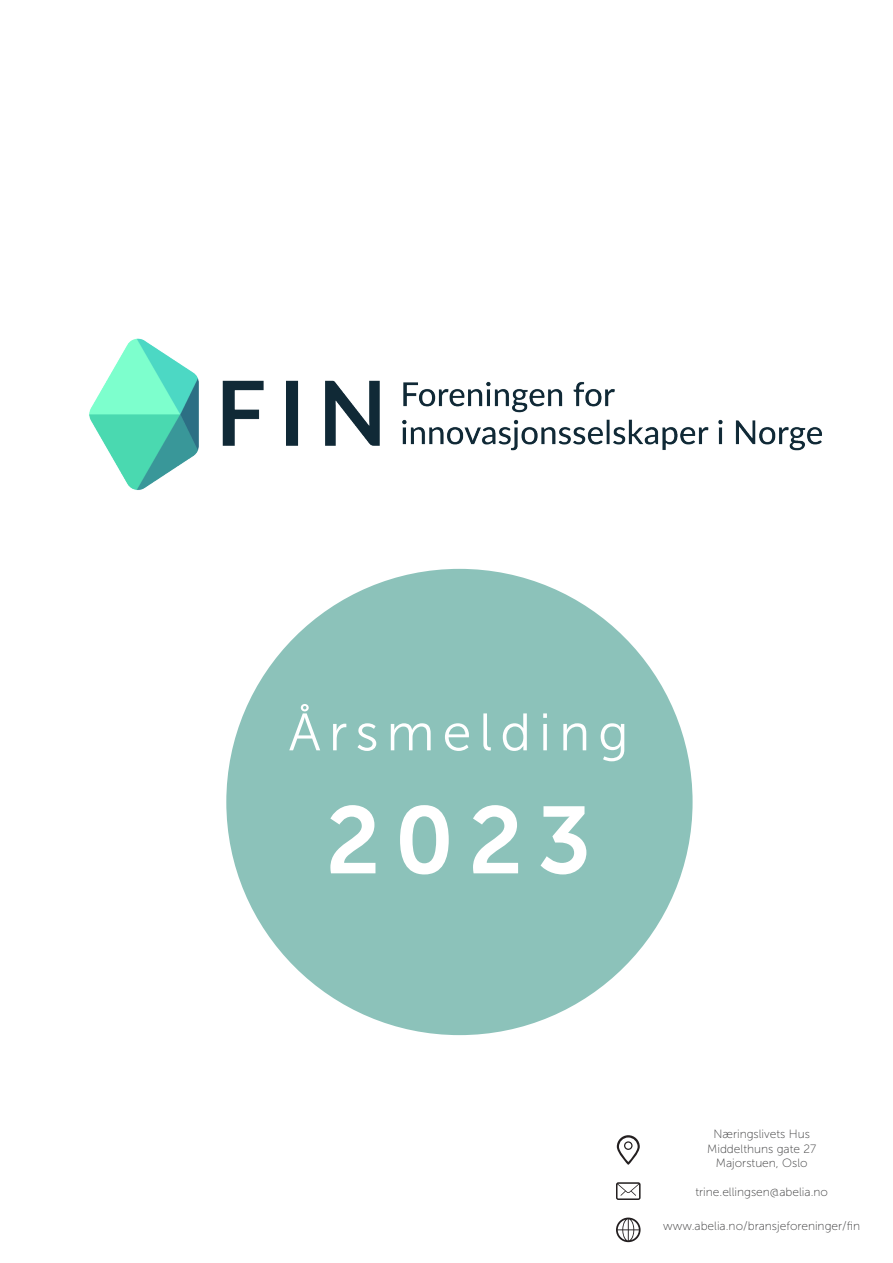
<style>
.page{position:relative;width:893px;height:1263px;background:#fff}
.page>*{position:absolute;margin:0;border:0;box-sizing:border-box;transform-origin:0 0}
._40_300tr_Bld_Cntr{font:94.5px "Museo Sans 700";color:#fff}
._40_300tr_Bld_Cntr-2{font:52.5px "Museo Sans 300";letter-spacing:.15em;color:#fff}
._07_08_Reg_Right{font:12px "Museo Sans 100";color:#3e3e3f}
</style>
<div class="page">
<img style="left:89px;top:338px;width:733px;height:152px">
<svg style="left:616px;top:1217px;width:25px;height:25px"></svg>
<svg style="left:616px;top:1182px;width:25px;height:18px"></svg>
<svg style="left:617px;top:1135px;width:23px;height:30px"></svg>
<div style="left:226px;top:569px;width:467px;height:466px;background:#8cc2ba;border-radius:50%"></div>
<p class="_40_300tr_Bld_Cntr-2" style="left:289px;top:704px;width:342px">Årsmelding</p>
<p class="_40_300tr_Bld_Cntr" style="left:326px;top:788px;width:267px">2023</p>
<p class="_07_08_Reg_Right" style="left:713px;top:1128px;width:98px">Næringslivets Hus</p>
<p class="_07_08_Reg_Right" style="left:707px;top:1142px;width:110px">Middelthuns gate 27</p>
<p class="_07_08_Reg_Right" style="left:716px;top:1156px;width:93px">Majorstuen, Oslo</p>
<p class="_07_08_Reg_Right" style="left:695px;top:1185px;width:134px">trine.ellingsen@abelia.no</p>
<p class="_07_08_Reg_Right" style="left:663px;top:1219px;width:198px">www.abelia.no/bransjeforeninger/fin</p>
</div>
